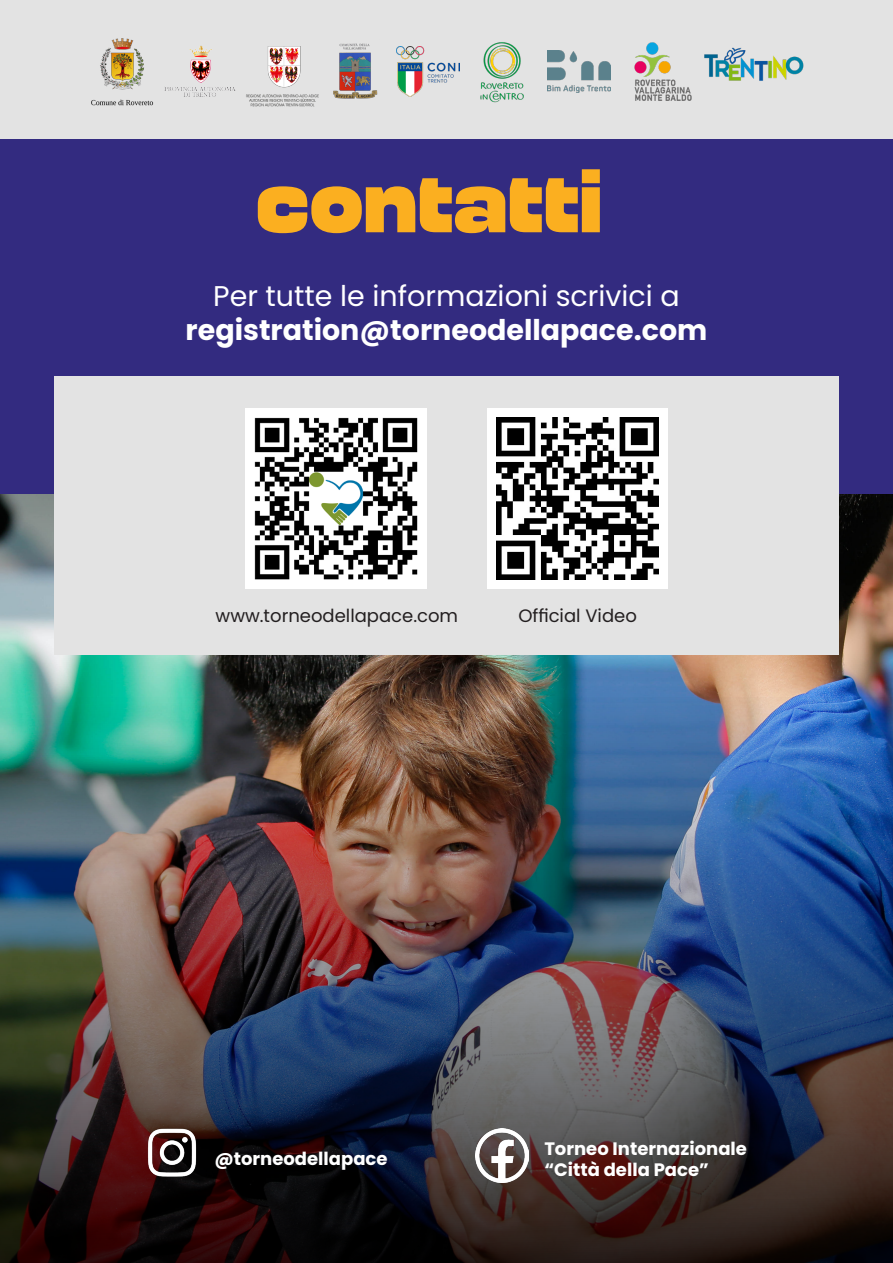
<style>
.page{position:relative;width:893px;height:1263px;background:#fff}
.page>*{position:absolute;margin:0;border:0;box-sizing:border-box;transform-origin:0 0}
.t1{font:900 90px "Millimetre";color:#fbaf20}
.t2{font:700 28.5px "Poppins";color:#fff}
.t3{font:28.5px "Poppins";color:#fff}
.t4{font:700 18px "Poppins";color:#fff}
.t5{font:18px "Poppins";color:#231f20}
</style>
<div class="page">
<img style="left:0;top:493px;width:893px;height:204px">
<div style="left:0;top:0;width:893px;height:493px;background:#332b80"></div>
<div style="left:54px;top:376px;width:785px;height:278px;background:#e3e3e3"></div>
<img style="left:246px;top:408px;width:180px;height:181px">
<img style="left:0;top:697px;width:893px;height:566px">
<img style="left:475px;top:1129px;width:53px;height:53px">
<img style="left:146px;top:1129px;width:53px;height:47px">
<div style="left:0;top:0;width:893px;height:138px;background:#e3e3e3"></div>
<img style="left:91px;top:38px;width:63px;height:67px">
<img style="left:164px;top:46px;width:72px;height:51px">
<img style="left:246px;top:46px;width:73px;height:61px">
<img style="left:333px;top:43px;width:45px;height:56px">
<img style="left:397px;top:47px;width:62px;height:49px">
<img style="left:480px;top:42px;width:44px;height:61px">
<img style="left:704px;top:47px;width:100px;height:34px">
<img style="left:634px;top:42px;width:58px;height:59px">
<img style="left:547px;top:51px;width:64px;height:41px">
<div style="left:487px;top:408px;width:181px;height:180px;background:#fff"></div>
<img style="left:496px;top:417px;width:163px;height:162px">
<p class="t1" style="left:256px;top:149px;width:348px">contatti</p>
<p class="t3" style="left:213px;top:279px;width:468px">Per tutte le informazioni scrivici a</p>
<p class="t2" style="left:186px;top:314px;width:523px">registration@torneodellapace.com</p>
<p class="t5" style="left:216px;top:606px;width:244px">www.torneodellapace.com</p>
<p class="t5" style="left:518px;top:606px;width:120px">Official Video</p>
<p class="t4" style="left:214px;top:1148px;width:175px">@torneodellapace</p>
<p class="t4" style="left:544px;top:1138px;width:204px">Torneo Internazionale</p>
<p class="t4" style="left:544px;top:1159px;width:166px">“Città della Pace”</p>
</div>
